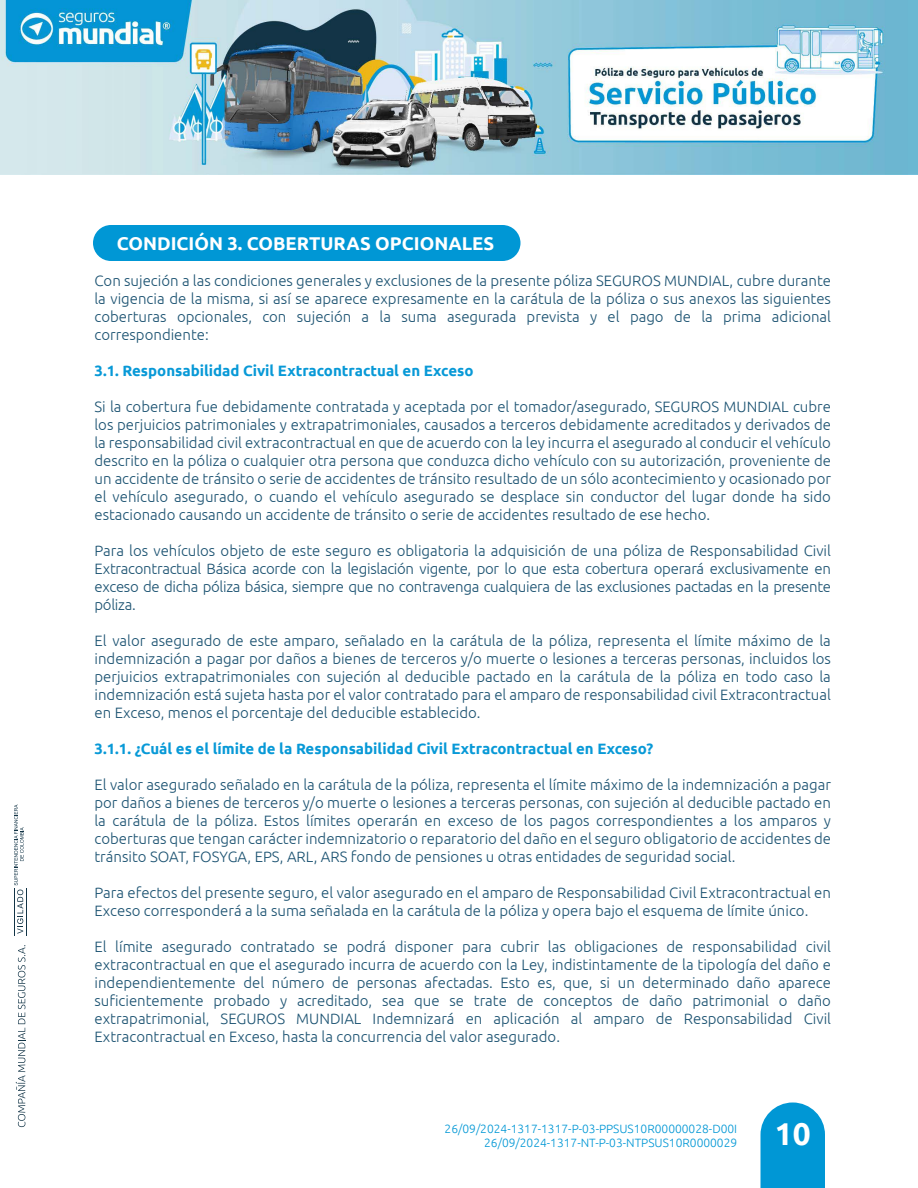
<style>
.page{position:relative;width:918px;height:1188px;background:#fff}
.page>*{position:absolute;margin:0;border:0;box-sizing:border-box;transform-origin:0 0}
.t1{font:700 31.5px "Ubuntu";color:#fff}
.t2{font:700 18.45px "Ubuntu";color:#fff}
.t3{font:300 15px/18px "Ubuntu";color:#1c5372;text-align:justify}
.t4{font:700 15px "Ubuntu";color:#0899d7}
.t5{font:300 12px/14.4px "Ubuntu";color:#0097d5;text-align:right}
</style>
<div class="page">
<div style="left:93px;top:225px;width:427px;height:36px;background:#0097d5;border-radius:18px"></div>
<svg style="left:760px;top:1102px;width:65px;height:86px;background:#17a0d8"></svg>
<svg style="left:14px;top:805px;width:10px;height:129px"></svg>
<hr style="left:14px;top:888px;width:1px;height:48px;background:#123446">
<hr style="left:26px;top:888px;width:1px;height:48px;background:#123446">
<svg style="left:16px;top:945px;width:9px;height:182px"></svg>
<img style="left:0;top:0;width:918px;height:175px">
<p class="t2" style="left:117px;top:232px;width:379px">CONDICIÓN 3. COBERTURAS OPCIONALES</p>
<p class="t3" style="left:94px;top:272px;width:738px">Con sujeción a las condiciones generales y exclusiones de la presente póliza SEGUROS MUNDIAL, cubre durante la vigencia de la misma, si así se aparece expresamente en la carátula de la póliza o sus anexos las siguientes coberturas opcionales, con sujeción a la suma asegurada prevista y el pago de la prima adicional correspondiente:</p>
<p class="t4" style="left:94px;top:362px;width:380px">3.1. Responsabilidad Civil Extracontractual en Exceso</p>
<p class="t3" style="left:94px;top:398px;width:738px">Si la cobertura fue debidamente contratada y aceptada por el tomador/asegurado, SEGUROS MUNDIAL cubre los perjuicios patrimoniales y extrapatrimoniales, causados a terceros debidamente acreditados y derivados de la responsabilidad civil extracontractual en que de acuerdo con la ley incurra el asegurado al conducir el vehículo descrito en la póliza o cualquier otra persona que conduzca dicho vehículo con su autorización, proveniente de un accidente de tránsito o serie de accidentes de tránsito resultado de un sólo acontecimiento y ocasionado por el vehículo asegurado, o cuando el vehículo asegurado se desplace sin conductor del lugar donde ha sido estacionado causando un accidente de tránsito o serie de accidentes resultado de ese hecho.</p>
<p class="t3" style="left:94px;top:542px;width:738px">Para los vehículos objeto de este seguro es obligatoria la adquisición de una póliza de Responsabilidad Civil Extracontractual Básica acorde con la legislación vigente, por lo que esta cobertura operará exclusivamente en exceso de dicha póliza básica, siempre que no contravenga cualquiera de las exclusiones pactadas en la presente póliza.</p>
<p class="t3" style="left:94px;top:632px;width:738px">El valor asegurado de este amparo, señalado en la carátula de la póliza, representa el límite máximo de la indemnización a pagar por daños a bienes de terceros y/o muerte o lesiones a terceras personas, incluidos los perjuicios extrapatrimoniales con sujeción al deducible pactado en la carátula de la póliza en todo caso la indemnización está sujeta hasta por el valor contratado para el amparo de responsabilidad civil Extracontractual en Exceso, menos el porcentaje del deducible establecido.</p>
<p class="t4" style="left:94px;top:740px;width:560px">3.1.1. ¿Cuál es el límite de la Responsabilidad Civil Extracontractual en Exceso?</p>
<p class="t3" style="left:94px;top:776px;width:738px">El valor asegurado señalado en la carátula de la póliza, representa el límite máximo de la indemnización a pagar por daños a bienes de terceros y/o muerte o lesiones a terceras personas, con sujeción al deducible pactado en la carátula de la póliza. Estos límites operarán en exceso de los pagos correspondientes a los amparos y coberturas que tengan carácter indemnizatorio o reparatorio del daño en el seguro obligatorio de accidentes de tránsito SOAT, FOSYGA, EPS, ARL, ARS fondo de pensiones u otras entidades de seguridad social.</p>
<p class="t3" style="left:94px;top:884px;width:738px">Para efectos del presente seguro, el valor asegurado en el amparo de Responsabilidad Civil Extracontractual en<br>Exceso corresponderá a la suma señalada en la carátula de la póliza y opera bajo el esquema de límite único.</p>
<p class="t3" style="left:94px;top:938px;width:738px">El límite asegurado contratado se podrá disponer para cubrir las obligaciones de responsabilidad civil extracontractual en que el asegurado incurra de acuerdo con la Ley, indistintamente de la tipología del daño e independientemente del número de personas afectadas. Esto es, que, si un determinado daño aparece suficientemente probado y acreditado, sea que se trate de conceptos de daño patrimonial o daño extrapatrimonial, SEGUROS MUNDIAL Indemnizará en aplicación al amparo de Responsabilidad Civil Extracontractual en Exceso, hasta la concurrencia del valor asegurado.</p>
<p class="t5" style="left:445px;top:1121px;width:294px">26/09/2024-1317-1317-P-03-PPSUS10R00000028-D00I<br>26/09/2024-1317-NT-P-03-NTPSUS10R0000029</p>
<h1 class="t1" style="left:775px;top:1115px;width:37px">10</h1>
</div>
